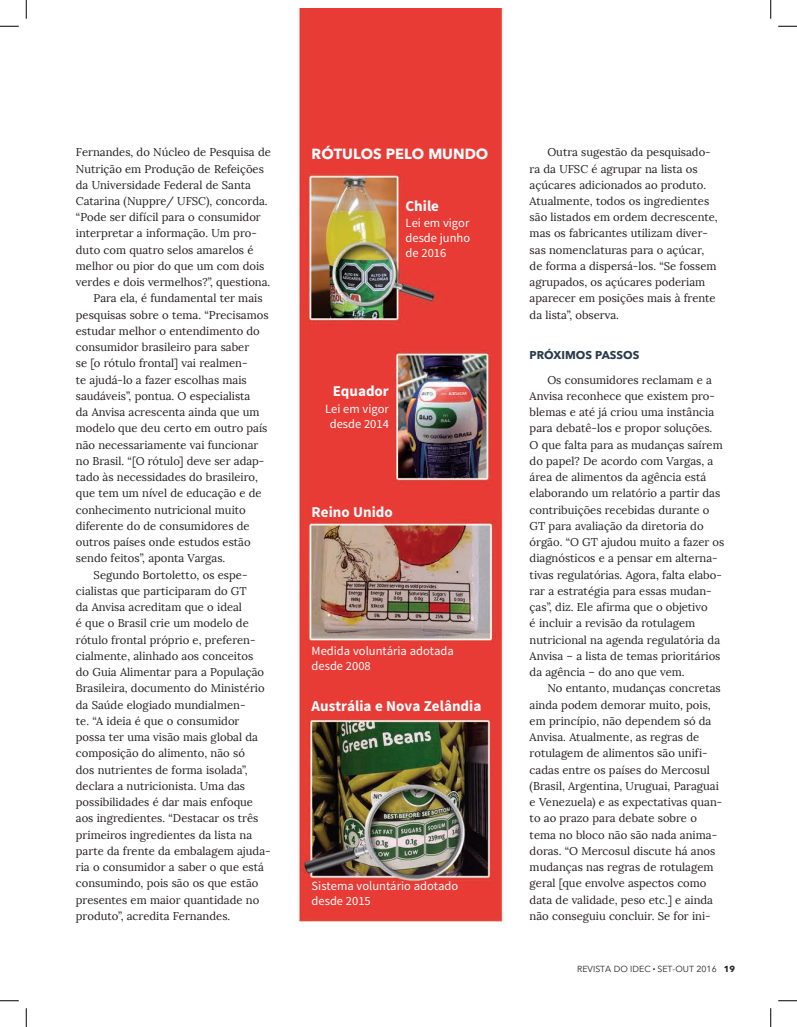
<style>
.page{position:relative;width:797px;height:1027px;background:#fff}
.page>*{position:absolute;margin:0;border:0;box-sizing:border-box;transform-origin:0 0}
.t1{font:700 15px "Source Sans Pro";color:#fff}
.t2{font:700 14.62px "Avenir Next LT Pro";color:#fff}
.t3{font:12.5px/15px "Source Sans Pro";color:#fff}
.t4{font:11.25px/16.2px "Lora";color:#231f20}
.t5{font:700 11.25px "Avenir Next LT Pro";color:#293a4b}
.t6{font:8.75px "Avenir Next LT Pro";color:#231f20}
.s1{font-weight:700}
</style>
<div class="page">
<img style="left:298px;top:9px;width:206px;height:913px">
<svg style="left:0;top:25px;width:19px;height:2px"></svg>
<svg style="left:778px;top:25px;width:19px;height:2px"></svg>
<svg style="left:0;top:1000px;width:19px;height:1px"></svg>
<svg style="left:778px;top:1000px;width:19px;height:1px"></svg>
<svg style="left:25px;top:0;width:2px;height:19px"></svg>
<svg style="left:25px;top:1008px;width:2px;height:19px"></svg>
<svg style="left:770px;top:0;width:1px;height:19px"></svg>
<svg style="left:770px;top:1008px;width:1px;height:19px"></svg>
<p class="t4" style="left:76px;top:144px;width:196px">Fernandes, do Núcleo de Pesquisa de</p>
<p class="t4" style="left:76px;top:160px;width:189px">Nutrição em Produção de Refeições</p>
<p class="t4" style="left:76px;top:177px;width:176px">da Universidade Federal de Santa</p>
<p class="t4" style="left:76px;top:193px;width:193px">Catarina (Nuppre/ UFSC), concorda.</p>
<p class="t4" style="left:76px;top:209px;width:186px">“Pode ser difícil para o consumidor</p>
<p class="t4" style="left:76px;top:225px;width:182px">interpretar a informação. Um pro-</p>
<p class="t4" style="left:76px;top:242px;width:179px">duto com quatro selos amarelos é</p>
<p class="t4" style="left:76px;top:258px;width:190px">melhor ou pior do que um com dois</p>
<p class="t4" style="left:76px;top:274px;width:196px">verdes e dois vermelhos?”, questiona.</p>
<p class="t4" style="left:94px;top:290px;width:170px">Para ela, é fundamental ter mais</p>
<p class="t4" style="left:76px;top:307px;width:194px">pesquisas sobre o tema. “Precisamos</p>
<p class="t4" style="left:76px;top:323px;width:185px">estudar melhor o entendimento do</p>
<p class="t4" style="left:76px;top:339px;width:175px">consumidor brasileiro para saber</p>
<p class="t4" style="left:76px;top:355px;width:173px">se [o rótulo frontal] vai realmen-</p>
<p class="t4" style="left:76px;top:372px;width:172px">te ajudá-lo a fazer escolhas mais</p>
<p class="t4" style="left:76px;top:388px;width:176px">saudáveis”, pontua. O especialista</p>
<p class="t4" style="left:76px;top:404px;width:185px">da Anvisa acrescenta ainda que um</p>
<p class="t4" style="left:76px;top:420px;width:193px">modelo que deu certo em outro país</p>
<p class="t4" style="left:76px;top:437px;width:184px">não necessariamente vai funcionar</p>
<p class="t4" style="left:76px;top:453px;width:190px">no Brasil. “[O rótulo] deve ser adap-</p>
<p class="t4" style="left:76px;top:469px;width:183px">tado às necessidades do brasileiro,</p>
<p class="t4" style="left:76px;top:485px;width:187px">que tem um nível de educação e de</p>
<p class="t4" style="left:76px;top:502px;width:171px">conhecimento nutricional muito</p>
<p class="t4" style="left:76px;top:518px;width:175px">diferente do de consumidores de</p>
<p class="t4" style="left:76px;top:534px;width:176px">outros países onde estudos estão</p>
<p class="t4" style="left:76px;top:550px;width:151px">sendo feitos”, aponta Vargas.</p>
<p class="t4" style="left:94px;top:567px;width:155px">Segundo Bortoletto, os espe-</p>
<p class="t4" style="left:76px;top:583px;width:172px">cialistas que participaram do GT</p>
<p class="t4" style="left:76px;top:599px;width:168px">da Anvisa acreditam que o ideal</p>
<p class="t4" style="left:76px;top:615px;width:174px">é que o Brasil crie um modelo de</p>
<p class="t4" style="left:76px;top:632px;width:181px">rótulo frontal próprio e, preferen-</p>
<p class="t4" style="left:76px;top:648px;width:179px">cialmente, alinhado aos conceitos</p>
<p class="t4" style="left:76px;top:664px;width:190px">do Guia Alimentar para a População</p>
<p class="t4" style="left:76px;top:680px;width:190px">Brasileira, documento do Ministério</p>
<p class="t4" style="left:76px;top:697px;width:171px">da Saúde elogiado mundialmen-</p>
<p class="t4" style="left:76px;top:713px;width:165px">te. “A ideia é que o consumidor</p>
<p class="t4" style="left:76px;top:729px;width:184px">possa ter uma visão mais global da</p>
<p class="t4" style="left:76px;top:745px;width:170px">composição do alimento, não só</p>
<p class="t4" style="left:76px;top:762px;width:173px">dos nutrientes de forma isolada”,</p>
<p class="t4" style="left:76px;top:778px;width:171px">declara a nutricionista. Uma das</p>
<p class="t4" style="left:76px;top:794px;width:179px">possibilidades é dar mais enfoque</p>
<p class="t4" style="left:76px;top:810px;width:184px">aos ingredientes. “Destacar os três</p>
<p class="t4" style="left:76px;top:827px;width:178px">primeiros ingredientes da lista na</p>
<p class="t4" style="left:76px;top:843px;width:196px">parte da frente da embalagem ajuda-</p>
<p class="t4" style="left:76px;top:859px;width:189px">ria o consumidor a saber o que está</p>
<p class="t4" style="left:76px;top:875px;width:184px">consumindo, pois são os que estão</p>
<p class="t4" style="left:76px;top:891px;width:185px">presentes em maior quantidade no</p>
<p class="t4" style="left:76px;top:908px;width:156px">produto”, acredita Fernandes.</p>
<p class="t2" style="left:311px;top:144px;width:178px">RÓTULOS PELO MUNDO</p>
<h1 class="t1" style="left:405px;top:196px;width:35px">Chile</h1>
<p class="t3" style="left:405px;top:216px;width:66px;text-align:justify">Lei em vigor desde junho de 2016</p>
<h1 class="t1" style="left:332px;top:381px;width:58px">Equador</h1>
<p class="t3" style="left:325px;top:401px;width:65px;text-align:center">Lei em vigor desde 2014</p>
<h1 class="t1" style="left:311px;top:502px;width:83px">Reino Unido</h1>
<p class="t3" style="left:311px;top:643px;width:144px">Medida voluntária adotada desde 2008</p>
<h1 class="t1" style="left:311px;top:697px;width:171px">Austrália e Nova Zelândia</h1>
<p class="t3" style="left:311px;top:879px;width:148px">Sistema voluntário adotado desde 2015</p>
<p class="t4" style="left:529px;top:144px;width:190px;text-indent:18px">Outra sugestão da pesquisado&shy;ra da UFSC é agrupar na lista os açúcares adicionados ao produto.<br>Atualmente, todos os ingredientes são listados em ordem decrescente, mas os fabricantes utilizam diver&shy;sas nomenclaturas para o açúcar, de forma a dispersá-los. “Se fossem agrupados, os açúcares poderiam aparecer em posições mais à frente da lista”, observa.</p>
<p class="t5" style="left:529px;top:348px;width:111px">PRÓXIMOS PASSOS</p>
<p class="t4" style="left:529px;top:372px;width:196px;text-indent:18px">Os consumidores reclamam e a Anvisa reconhece que existem pro&shy;blemas e até já criou uma instância para debatê-los e propor soluções.<br>O que falta para as mudanças saírem do papel? De acordo com Vargas, a área de alimentos da agência está elaborando um relatório a partir das contribuições recebidas durante o GT para avaliação da diretoria do órgão. “O GT ajudou muito a fazer os diagnósticos e a pensar em alterna&shy;tivas regulatórias. Agora, falta elabo&shy;rar a estratégia para essas mudan&shy;ças”, diz. Ele afirma que o objetivo<br>é incluir a revisão da rotulagem nutricional na agenda regulatória da Anvisa – a lista de temas prioritários da agência – do ano que vem.</p>
<p class="t4" style="left:529px;top:680px;width:194px;text-indent:18px">No entanto, mudanças concretas ainda podem demorar muito, pois, em princípio, não dependem só da Anvisa. Atualmente, as regras de rotulagem de alimentos são unifi&shy;cadas entre os países do Mercosul (Brasil, Argentina, Uruguai, Paraguai e Venezuela) e as expectativas quan&shy;to ao prazo para debate sobre o tema no bloco não são nada anima&shy;doras. “O Mercosul discute há anos mudanças nas regras de rotulagem geral [que envolve aspectos como data de validade, peso etc.] e ainda não conseguiu concluir. Se for ini-</p>
<p class="t6" style="left:577px;top:964px;width:160px">REVISTA DO IDEC ● SET-OUT 2016 <span class="s1">19</span></p>
</div>
